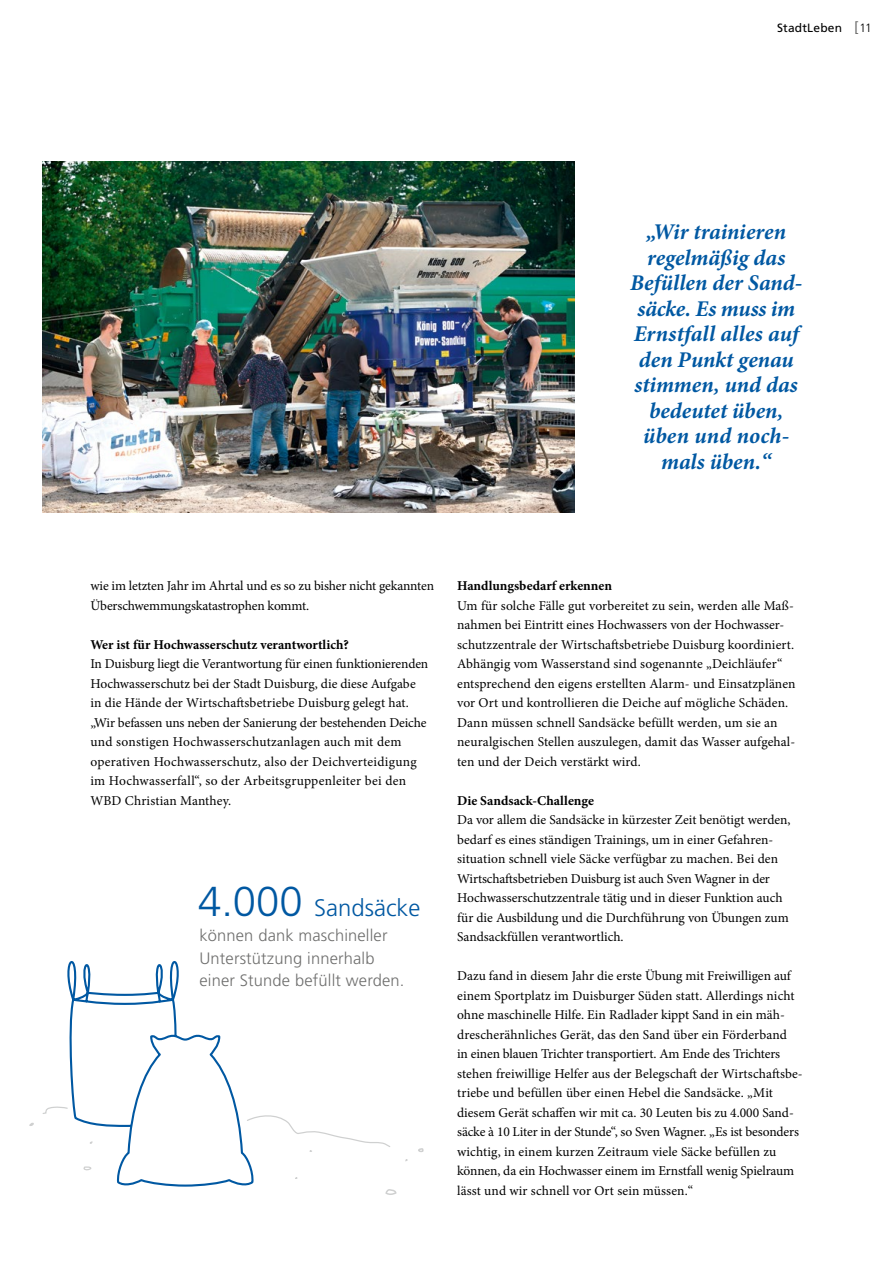
<style>
.page{position:relative;width:893px;height:1263px;background:#fff}
.page>*{position:absolute;margin:0;border:0;box-sizing:border-box;transform-origin:0 0}
.t1{font:300 23.85px "Frutiger";color:#0058a2}
.t2{font:italic 700 22.5px/25.5px "Minion Pro";color:#0058a2;text-align:center}
.t3{font:300 16.5px/22.5px "Frutiger";letter-spacing:.01em;color:#6f6f6e}
.t4{font:13.5px/19.5px "Minion Pro";color:#000}
.t5{font:700 13.5px "Minion Pro";color:#000}
.t6{font:12px "Frutiger";letter-spacing:.015em;color:#000}
.s1{font-size:14.25px;color:#6f6f6e}
.s2{font-weight:300}
.s3{font-size:41.85px}
</style>
<div class="page">
<img style="left:43px;top:161px;width:531px;height:351px">
<svg style="left:418px;top:1148px;width:6px;height:4px"></svg>
<svg style="left:29px;top:1122px;width:5px;height:4px"></svg>
<svg style="left:59px;top:961px;width:195px;height:226px"></svg>
<svg style="left:42px;top:1107px;width:27px;height:8px"></svg>
<svg style="left:246px;top:1113px;width:144px;height:39px"></svg>
<svg style="left:88px;top:1141px;width:5px;height:3px"></svg>
<svg style="left:82px;top:1166px;width:10px;height:4px"></svg>
<svg style="left:385px;top:1189px;width:12px;height:6px"></svg>
<p class="t6" style="left:777px;top:21px;width:96px">StadtLeben <span class="s1">[</span><span class="s2">11</span></p>
<h2 class="t2" style="left:630px;top:219px;width:174px">„Wir trainieren regelmäßig das<br>Befüllen der Sand&shy;säcke. Es muss im<br>Ernstfall alles auf den Punkt genau stimmen, und das bedeutet üben, üben und noch&shy;mals üben.“</h2>
<p class="t4" style="left:90px;top:576px;width:345px">wie im letzten Jahr im Ahrtal und es so zu bisher nicht gekannten<br>Überschwemmungskatastrophen kommt.</p>
<p class="t5" style="left:90px;top:635px;width:260px">Wer ist für Hochwasserschutz verantwortlich?</p>
<p class="t4" style="left:90px;top:654px;width:339px">In Duisburg liegt die Verantwortung für einen funktionierenden Hochwasserschutz bei der Stadt Duisburg, die diese Aufgabe in die Hände der Wirtschaftsbetriebe Duisburg gelegt hat. „Wir befassen uns neben der Sanierung der bestehenden Deiche und sonstigen Hochwasserschutzanlagen auch mit dem operativen Hochwasserschutz, also der Deichverteidigung im Hochwasserfall“, so der Arbeitsgruppenleiter bei den WBD Christian Manthey.</p>
<h1 class="t1" style="left:198px;top:894px;width:224px"><span class="s3">4.000</span> Sandsäcke</h1>
<p class="t3" style="left:199px;top:924px;width:206px">können dank maschineller<br>Unterstützung innerhalb einer Stunde befüllt werden.</p>
<p class="t5" style="left:457px;top:576px;width:156px">Handlungsbedarf erkennen</p>
<p class="t4" style="left:457px;top:596px;width:340px">Um für solche Fälle gut vorbereitet zu sein, werden alle Maß&shy;nahmen bei Eintritt eines Hochwassers von der Hochwasser&shy;schutzzentrale der Wirtschaftsbetriebe Duisburg koordiniert.<br>Abhängig vom Wasserstand sind sogenannte „Deichläufer“ entsprechend den eigens erstellten Alarm- und Einsatzplänen vor Ort und kontrollieren die Deiche auf mögliche Schäden.<br>Dann müssen schnell Sandsäcke befüllt werden, um sie an neuralgischen Stellen auszulegen, damit das Wasser aufgehal&shy;ten und der Deich verstärkt wird.</p>
<p class="t5" style="left:457px;top:791px;width:138px">Die Sandsack-Challenge</p>
<p class="t4" style="left:457px;top:810px;width:335px">Da vor allem die Sandsäcke in kürzester Zeit benötigt werden, bedarf es eines ständigen Trainings, um in einer Gefahren&shy;situation schnell viele Säcke verfügbar zu machen. Bei den Wirtschaftsbetrieben Duisburg ist auch Sven Wagner in der Hochwasserschutzzentrale tätig und in dieser Funktion auch für die Ausbildung und die Durchführung von Übungen zum Sandsackfüllen verantwortlich.</p>
<p class="t4" style="left:457px;top:966px;width:347px">Dazu fand in diesem Jahr die erste Übung mit Freiwilligen auf einem Sportplatz im Duisburger Süden statt. Allerdings nicht ohne maschinelle Hilfe. Ein Radlader kippt Sand in ein mäh&shy;drescherähnliches Gerät, das den Sand über ein Förderband<br>in einen blauen Trichter transportiert. Am Ende des Trichters stehen freiwillige Helfer aus der Belegschaft der Wirtschaftsbe&shy;triebe und befüllen über einen Hebel die Sandsäcke. „Mit diesem Gerät schaffen wir mit ca. 30 Leuten bis zu 4.000 Sand&shy;säcke à 10 Liter in der Stunde“, so Sven Wagner. „Es ist besonders wichtig, in einem kurzen Zeitraum viele Säcke befüllen zu können, da ein Hochwasser einem im Ernstfall wenig Spielraum lässt und wir schnell vor Ort sein müssen.“</p>
</div>
